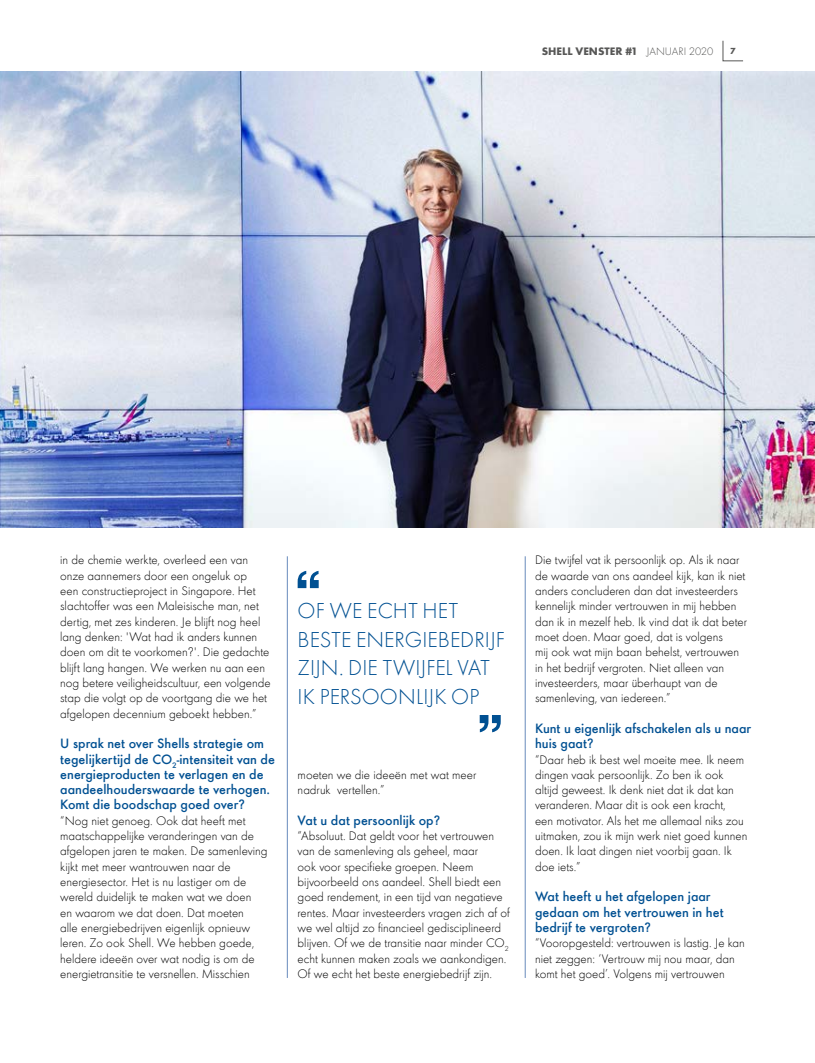
<style>
.page{position:relative;width:815px;height:1063px;background:#fff}
.page>*{position:absolute;margin:0;border:0;box-sizing:border-box;transform-origin:0 0}
.t1{font:300 20px/28.5px "Shell";letter-spacing:.005em;color:#005092}
.t2{font:500 12.5px/15.2px "Shell";color:#005092}
.t3{font:300 11.38px/15.4px "Shell";color:#000}
.t4{font:700 10px "Shell";color:#575756}
.t5{font:700 8.12px "Shell";color:#575756}
.s1{font-weight:300}
</style>
<div class="page">
<img style="left:0;top:72px;width:815px;height:455px">
<svg style="left:298px;top:571px;width:21px;height:17px"></svg>
<svg style="left:480px;top:715px;width:21px;height:17px"></svg>
<hr style="left:287px;top:556px;width:1px;height:422px;background:#688abc">
<hr style="left:525px;top:556px;width:1px;height:422px;background:#688abc">
<svg style="left:722px;top:40px;width:21px;height:21px"></svg>
<p class="t4" style="left:542px;top:43px;width:173px">SHELL VENSTER #1 <span class="s1">JANUARI 2020</span></p>
<p class="t5" style="left:730px;top:44px;width:7px">7</p>
<p class="t3" style="left:60px;top:552px;width:212px">in de chemie werkte, overleed een van onze aannemers door een ongeluk op<br>een constructieproject in Singapore. Het slachtoffer was een Maleisische man, net dertig, met zes kinderen. Je blijft nog heel lang denken: 'Wat had ik anders kunnen doen om dit te voorkomen?'. Die gedachte blijft lang hangen. We werken nu aan een nog betere veiligheidscultuur, een volgende stap die volgt op de voortgang die we het afgelopen decennium geboekt hebben.”</p>
<p class="t2" style="left:60px;top:735px;width:216px">U sprak net over Shells strategie om tegelijkertijd de CO<sub>2</sub>-intensiteit van de energieproducten te verlagen en de aandeelhouderswaarde te verhogen.<br>Komt die boodschap goed over?</p>
<p class="t3" style="left:60px;top:812px;width:209px">“Nog niet genoeg. Ook dat heeft met maatschappelijke veranderingen van de afgelopen jaren te maken. De samenleving kijkt met meer wantrouwen naar de energiesector. Het is nu lastiger om de wereld duidelijk te maken wat we doen<br>en waarom we dat doen. Dat moeten<br>alle energiebedrijven eigenlijk opnieuw leren. Zo ook Shell. We hebben goede, heldere ideeën over wat nodig is om de energietransitie te versnellen. Misschien</p>
<h1 class="t1" style="left:298px;top:596px;width:209px">OF WE ECHT HET<br>BESTE ENERGIEBEDRIJF<br>ZIJN. DIE TWIJFEL VAT<br>IK PERSOONLIJK OP</h1>
<p class="t3" style="left:298px;top:767px;width:180px">moeten we die ideeën met wat meer nadruk vertellen.”</p>
<p class="t2" style="left:298px;top:811px;width:144px">Vat u dat persoonlijk op?</p>
<p class="t3" style="left:298px;top:828px;width:214px">“Absoluut. Dat geldt voor het vertrouwen van de samenleving als geheel, maar<br>ook voor specifieke groepen. Neem bijvoorbeeld ons aandeel. Shell biedt een goed rendement, in een tijd van negatieve rentes. Maar investeerders vragen zich af of we wel altijd zo financieel gedisciplineerd blijven. Of we de transitie naar minder CO<sub>2 </sub>echt kunnen maken zoals we aankondigen.<br>Of we echt het beste energiebedrijf zijn.</p>
<p class="t3" style="left:535px;top:552px;width:214px">Die twijfel vat ik persoonlijk op. Als ik naar de waarde van ons aandeel kijk, kan ik niet anders concluderen dan dat investeerders kennelijk minder vertrouwen in mij hebben dan ik in mezelf heb. Ik vind dat ik dat beter moet doen. Maar goed, dat is volgens<br>mij ook wat mijn baan behelst, vertrouwen in het bedrijf vergroten. Niet alleen van investeerders, maar überhaupt van de samenleving, van iedereen.”</p>
<p class="t2" style="left:535px;top:719px;width:218px">Kunt u eigenlijk afschakelen als u naar huis gaat?</p>
<p class="t3" style="left:535px;top:751px;width:214px">“Daar heb ik best wel moeite mee. Ik neem dingen vaak persoonlijk. Zo ben ik ook altijd geweest. Ik denk niet dat ik dat kan veranderen. Maar dit is ook een kracht,<br>een motivator. Als het me allemaal niks zou uitmaken, zou ik mijn werk niet goed kunnen doen. Ik laat dingen niet voorbij gaan. Ik doe iets.”</p>
<p class="t2" style="left:535px;top:888px;width:190px">Wat heeft u het afgelopen jaar gedaan om het vertrouwen in het bedrijf te vergroten?</p>
<p class="t3" style="left:535px;top:935px;width:211px">“Vooropgesteld: vertrouwen is lastig. Je kan niet zeggen: ‘Vertrouw mij nou maar, dan komt het goed’. Volgens mij vertrouwen</p>
</div>
